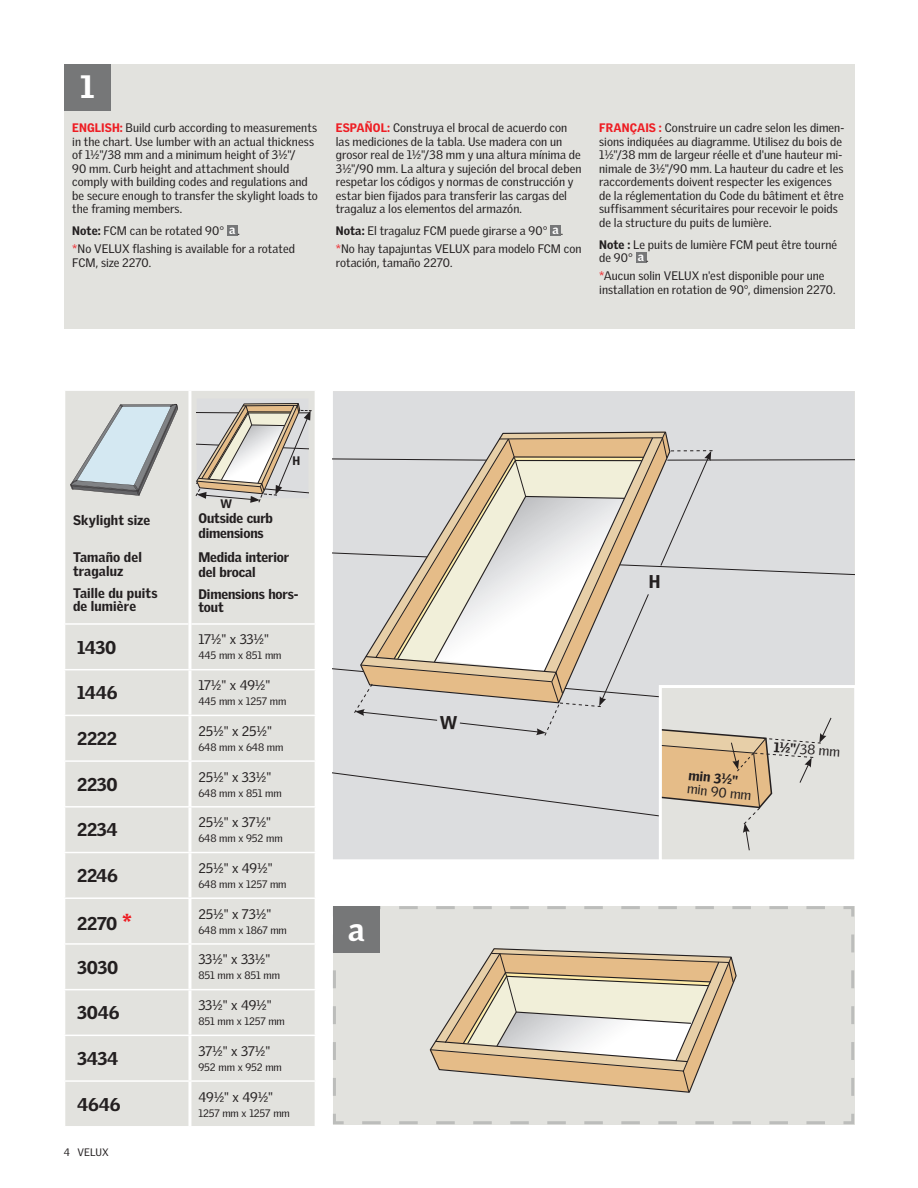
<style>
.page{position:relative;width:918px;height:1188px;background:#fff}
.page>*{position:absolute;margin:0;border:0;box-sizing:border-box;transform-origin:0 0}
.t1{font:900 31.5px "Velux Gothic";color:#fff}
.t2{font:900 18px "Velux Gothic";letter-spacing:-.015em;color:#231f20}
.t3{font:13.5px "Velux Gothic";letter-spacing:-.01em;color:#231f20}
.t4{font:900 13.5px/15px "Velux Gothic";letter-spacing:-.01em;color:#231f20}
.t5{font:900 13.5px/13.5px "Velux Gothic";letter-spacing:.01em;color:#231f20}
.t6{font:12px/13.5px "Velux Gothic";letter-spacing:.005em;color:#231f20}
.t7{font:900 12px "Velux Gothic";color:#231f20}
.t8{font:10.5px "Velux Gothic";letter-spacing:-.01em;color:#231f20}
.s1{font-weight:900;color:#ee1d23}
.s2{font-weight:900}
.s3{font-weight:900;color:#fff}
.s4{color:#ee1d23}
.s5{font-size:22.5px;color:#ee1d23}
</style>
<div class="page">
<div style="left:333px;top:391px;width:521px;height:468px;background:#dcdddf"></div>
<svg style="left:333px;top:906px;width:522px;height:219px;background:#ded9cd"></svg>
<div style="left:64px;top:64px;width:790px;height:265px;background:#e2e2de"></div>
<div style="left:227px;top:225px;width:11px;height:10px;background:#767778"></div>
<div style="left:550px;top:225px;width:11px;height:10px;background:#767778"></div>
<div style="left:636px;top:252px;width:10px;height:10px;background:#767778"></div>
<div style="left:64px;top:64px;width:47px;height:47px;background:#767778"></div>
<div style="left:65px;top:391px;width:250px;height:735px;background:#e2e2de"></div>
<hr style="left:64px;top:623px;width:124px;height:2px;background:#fff">
<hr style="left:191px;top:623px;width:125px;height:2px;background:#fff">
<hr style="left:64px;top:669px;width:126px;height:1px;background:#fff">
<hr style="left:190px;top:669px;width:126px;height:1px;background:#fff">
<hr style="left:64px;top:715px;width:126px;height:1px;background:#fff">
<hr style="left:190px;top:715px;width:126px;height:1px;background:#fff">
<hr style="left:64px;top:760px;width:126px;height:2px;background:#fff">
<hr style="left:190px;top:760px;width:126px;height:2px;background:#fff">
<hr style="left:64px;top:806px;width:126px;height:2px;background:#fff">
<hr style="left:190px;top:806px;width:126px;height:2px;background:#fff">
<hr style="left:64px;top:852px;width:126px;height:1px;background:#fff">
<hr style="left:190px;top:852px;width:126px;height:1px;background:#fff">
<hr style="left:64px;top:897px;width:126px;height:2px;background:#fff">
<hr style="left:190px;top:897px;width:126px;height:2px;background:#fff">
<hr style="left:64px;top:943px;width:126px;height:2px;background:#fff">
<hr style="left:190px;top:943px;width:126px;height:2px;background:#fff">
<hr style="left:64px;top:989px;width:126px;height:1px;background:#fff">
<hr style="left:190px;top:989px;width:126px;height:1px;background:#fff">
<hr style="left:64px;top:1035px;width:126px;height:1px;background:#fff">
<hr style="left:190px;top:1035px;width:126px;height:1px;background:#fff">
<hr style="left:64px;top:1080px;width:126px;height:2px;background:#fff">
<hr style="left:190px;top:1080px;width:126px;height:2px;background:#fff">
<hr style="left:188px;top:624px;width:3px;height:45px;background:#fff">
<hr style="left:188px;top:670px;width:3px;height:45px;background:#fff">
<hr style="left:188px;top:716px;width:3px;height:44px;background:#fff">
<hr style="left:188px;top:762px;width:3px;height:44px;background:#fff">
<hr style="left:188px;top:808px;width:3px;height:44px;background:#fff">
<hr style="left:188px;top:853px;width:3px;height:44px;background:#fff">
<hr style="left:188px;top:899px;width:3px;height:44px;background:#fff">
<hr style="left:188px;top:945px;width:3px;height:44px;background:#fff">
<hr style="left:188px;top:990px;width:3px;height:45px;background:#fff">
<hr style="left:188px;top:1036px;width:3px;height:44px;background:#fff">
<hr style="left:188px;top:1082px;width:3px;height:44px;background:#fff">
<hr style="left:188px;top:391px;width:3px;height:233px;background:#fff">
<div style="left:333px;top:906px;width:47px;height:47px;background:#767778"></div>
<div style="left:68px;top:400px;width:113px;height:100px;background:#e2e2de"></div>
<svg style="left:70px;top:404px;width:108px;height:92px"></svg>
<svg style="left:195px;top:399px;width:117px;height:104px;background:#cbc6be"></svg>
<svg style="left:353px;top:432px;width:502px;height:428px;background:#dbd7d1"></svg>
<h1 class="t1" style="left:80px;top:67px;width:16px">1</h1>
<p class="t6" style="left:72px;top:121px;width:247px"><span class="s1">English:</span> Build curb according to measurements in the chart. Use lumber with an actual thickness of 1½"/38 mm and a minimum height of 3½"/<br>90 mm. Curb height and attachment should comply with building codes and regulations and be secure enough to transfer the skylight loads to the framing members.</p>
<p class="t6" style="left:72px;top:222px;width:224px;line-height:17.7px"><span class="s2">Note:</span> FCM can be rotated 90° <span class="s3">a</span> .<br><span class="s4">*</span>No VELUX flashing is available for a rotated</p>
<p class="t6" style="left:72px;top:255px;width:80px">FCM, size 2270.</p>
<p class="t6" style="left:336px;top:121px;width:247px"><span class="s1">Español:</span> Construya el brocal de acuerdo con las mediciones de la tabla. Use madera con un grosor real de 1½"/38 mm y una altura mínima de 3½"/90 mm. La altura y sujeción del brocal deben respetar los códigos y normas de construcción y estar bien fijados para transferir las cargas del tragaluz a los elementos del armazón.</p>
<p class="t6" style="left:336px;top:222px;width:247px;line-height:17.7px"><span class="s2">Nota:</span> El tragaluz FCM puede girarse a 90° <span class="s3">a</span> . <span class="s4">*</span>No hay tapajuntas VELUX para modelo FCM con</p>
<p class="t6" style="left:336px;top:255px;width:118px">rotación, tamaño 2270.</p>
<p class="t6" style="left:599px;top:121px;width:247px"><span class="s1">Français :</span> Construire un cadre selon les dimen&shy;sions indiquées au diagramme. Utilisez du bois de 1½"/38 mm de largeur réelle et d'une hauteur mi&shy;nimale de 3½"/90 mm. La hauteur du cadre et les raccordements doivent respecter les exigences de la réglementation du Code du bâtiment et être suffisamment sécuritaires pour recevoir le poids de la structure du puits de lumière.</p>
<p class="t6" style="left:599px;top:238px;width:239px"><span class="s2">Note :</span> Le puits de lumière FCM peut être tourné de 90° <span class="s3">a</span> .</p>
<p class="t6" style="left:599px;top:269px;width:238px"><span class="s4">*</span>Aucun solin VELUX n'est disponible pour une installation en rotation de 90°, dimension 2270.</p>
<p class="t7" style="left:293px;top:453px;width:8px">H</p>
<p class="t7" style="left:220px;top:496px;width:14px">W</p>
<p class="t4" style="left:73px;top:513px;width:79px">Skylight size</p>
<p class="t5" style="left:73px;top:551px;width:70px">Tamaño del tragaluz</p>
<p class="t5" style="left:73px;top:586px;width:86px">Taille du puits de lumière</p>
<p class="t4" style="left:198px;top:511px;width:76px">Outside curb dimensions</p>
<p class="t4" style="left:198px;top:549px;width:92px">Medida interior del brocal</p>
<p class="t4" style="left:198px;top:587px;width:102px;line-height:13.5px">Dimensions hors&shy;tout</p>
<h2 class="t2" style="left:77px;top:636px;width:40px">1430</h2>
<p class="t3" style="left:198px;top:632px;width:72px">17½" x 33½"</p>
<p class="t8" style="left:198px;top:649px;width:85px">445 mm x 851 mm</p>
<h2 class="t2" style="left:77px;top:681px;width:42px">1446</h2>
<p class="t3" style="left:198px;top:677px;width:73px">17½" x 49½"</p>
<p class="t8" style="left:198px;top:695px;width:89px">445 mm x 1257 mm</p>
<h2 class="t2" style="left:77px;top:727px;width:41px">2222</h2>
<p class="t3" style="left:198px;top:723px;width:75px">25½" x 25½"</p>
<p class="t8" style="left:198px;top:741px;width:86px">648 mm x 648 mm</p>
<h2 class="t2" style="left:77px;top:773px;width:42px">2230</h2>
<p class="t3" style="left:198px;top:769px;width:74px">25½" x 33½"</p>
<p class="t8" style="left:198px;top:787px;width:85px">648 mm x 851 mm</p>
<h2 class="t2" style="left:77px;top:819px;width:42px">2234</h2>
<p class="t3" style="left:198px;top:814px;width:74px">25½" x 37½"</p>
<p class="t8" style="left:198px;top:832px;width:86px">648 mm x 952 mm</p>
<h2 class="t2" style="left:77px;top:864px;width:42px">2246</h2>
<p class="t3" style="left:198px;top:860px;width:76px">25½" x 49½"</p>
<p class="t8" style="left:198px;top:878px;width:90px">648 mm x 1257 mm</p>
<h2 class="t2" style="left:77px;top:912px;width:56px">2270 <span class="s5">*</span></h2>
<p class="t3" style="left:198px;top:906px;width:74px">25½" x 73½"</p>
<p class="t8" style="left:198px;top:924px;width:90px">648 mm x 1867 mm</p>
<h2 class="t2" style="left:77px;top:956px;width:42px">3030</h2>
<p class="t3" style="left:198px;top:952px;width:73px">33½" x 33½"</p>
<p class="t8" style="left:198px;top:969px;width:83px">851 mm x 851 mm</p>
<h2 class="t2" style="left:77px;top:1001px;width:44px">3046</h2>
<h2 class="t2" style="left:77px;top:1047px;width:42px">3434</h2>
<h2 class="t2" style="left:77px;top:1093px;width:45px">4646</h2>
<p class="t8" style="left:64px;top:1146px;width:46px">4 VELUX</p>
<p class="t3" style="left:198px;top:997px;width:75px">33½" x 49½"</p>
<p class="t8" style="left:198px;top:1015px;width:88px">851 mm x 1257 mm</p>
<p class="t3" style="left:198px;top:1043px;width:73px">37½" x 37½"</p>
<p class="t8" style="left:198px;top:1061px;width:85px">952 mm x 952 mm</p>
<p class="t3" style="left:198px;top:1089px;width:76px">49½" x 49½"</p>
<p class="t8" style="left:198px;top:1107px;width:93px">1257 mm x 1257 mm</p>
<h1 class="t1" style="left:348px;top:909px;width:18px">a</h1>
<h2 class="t2" style="left:440px;top:711px;width:20px">W</h2>
<h2 class="t2" style="left:649px;top:570px;width:11px">H</h2>
<p class="t4" style="left:689px;top:768px;width:51px;rotate:6deg">min 3½"</p>
<p class="t3" style="left:688px;top:781px;width:66px;rotate:6deg">min 90 mm</p>
<p class="t3" style="left:774px;top:739px;width:68px;rotate:4deg"><span class="s2">1½"</span>/38 mm</p>
</div>
